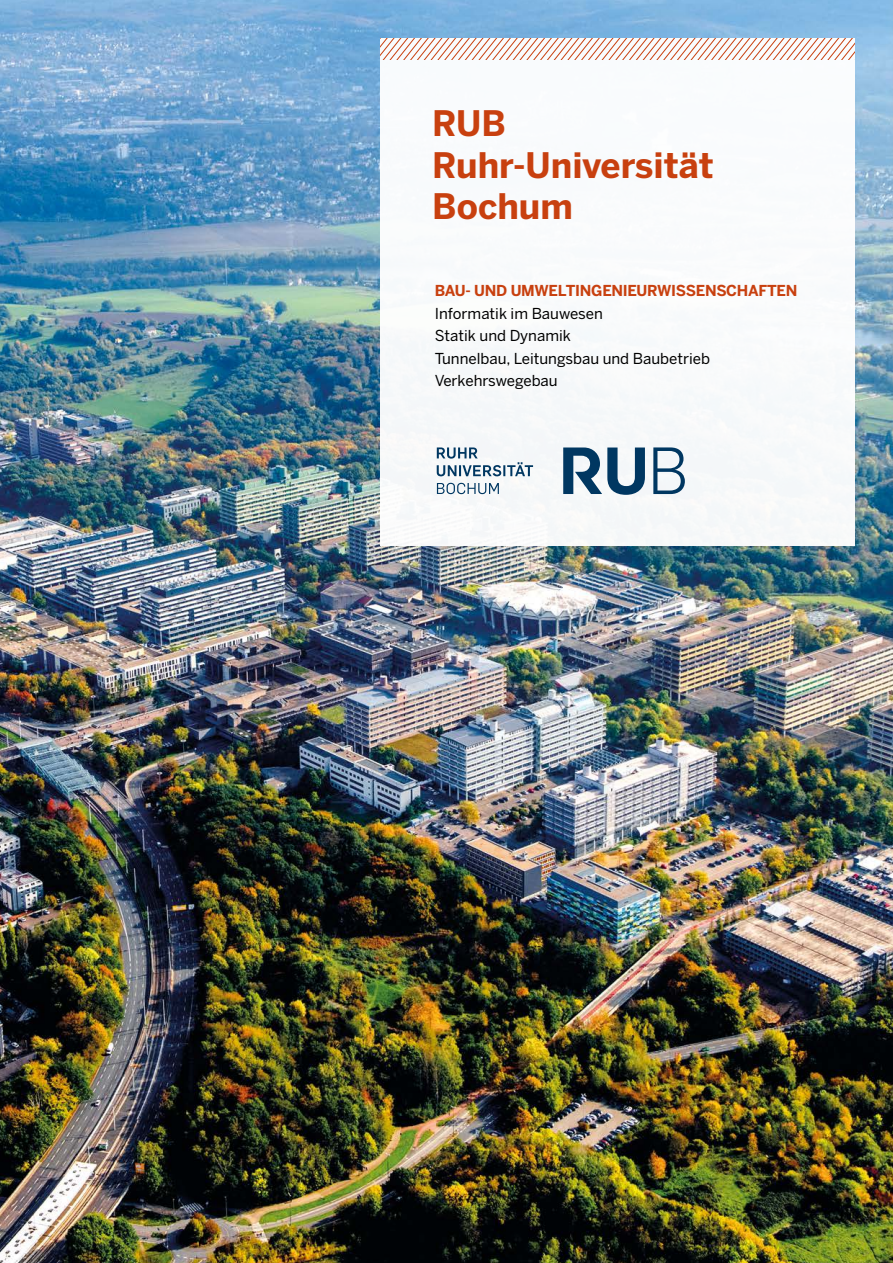
<style>
.page{position:relative;width:893px;height:1263px;background:#fff}
.page>*{position:absolute;margin:0;border:0;box-sizing:border-box;transform-origin:0 0}
.t1{font:700 34.95px/41.8px "Benton Sans";color:#c8400f}
.t2{font:15px "Benton Sans";color:#000}
.p_Kapitel{font:700 15px "Benton Sans";letter-spacing:-.02em;color:#c8400f}
</style>
<div class="page">
<img style="left:0;top:0;width:893px;height:1263px">
<div style="left:381px;top:38px;width:474px;height:507px;background:#fff"></div>
<svg style="left:381px;top:38px;width:474px;height:22px"></svg>
<svg style="left:653px;top:447px;width:32px;height:47px"></svg>
<svg style="left:563px;top:447px;width:82px;height:48px"></svg>
<svg style="left:437px;top:483px;width:62px;height:11px"></svg>
<svg style="left:437px;top:447px;width:96px;height:29px"></svg>
<h1 class="t1" style="left:432px;top:102px;width:283px">RUB<br>Ruhr-Universität<br>Bochum</h1>
<p class="p_Kapitel" style="left:435px;top:282px;width:364px">BAU- UND UMWELTINGENIEURWISSENSCHAFTEN</p>
<p class="t2" style="left:435px;top:304px;width:170px">Informatik im Bauwesen</p>
<p class="t2" style="left:435px;top:327px;width:138px">Statik und Dynamik</p>
<p class="t2" style="left:435px;top:349px;width:277px">Tunnelbau, Leitungsbau und Baubetrieb</p>
<p class="t2" style="left:435px;top:372px;width:124px">Verkehrswegebau</p>
</div>
